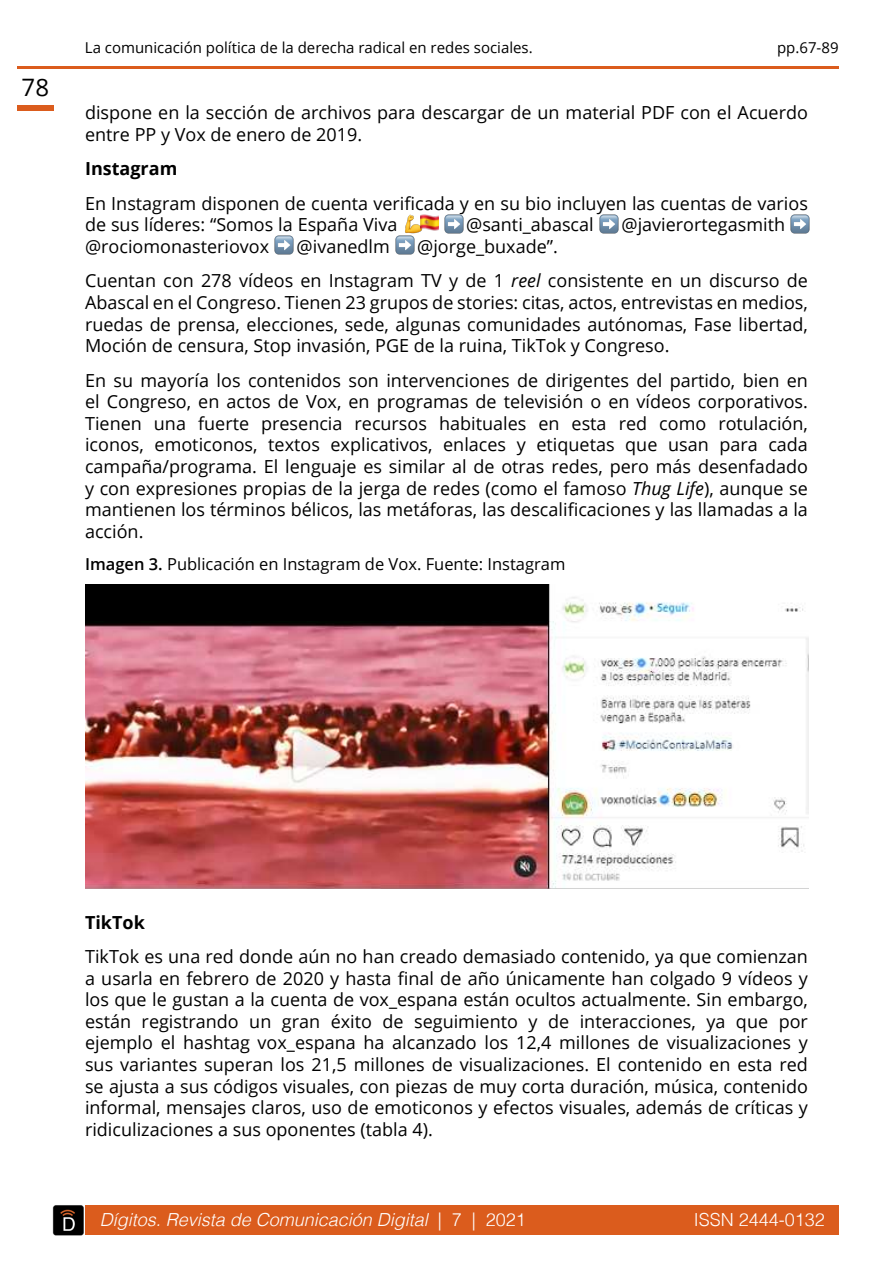
<style>
.page{position:relative;width:893px;height:1263px;background:#fff}
.page>*{position:absolute;margin:0;border:0;box-sizing:border-box;transform-origin:0 0}
.t1{font:24px "Open Sans";color:#000}
.t2{font:18px/21.6px "Open Sans";color:#000}
.t3{font:italic 300 18px "Helvetica";color:#fff}
.t4{font:700 18px "Open Sans";color:#000}
.t5{font:300 18px "Helvetica";color:#fff}
.t6{font:16.5px "Open Sans";color:#000}
.t7{font:15px "Open Sans";color:#000}
.s1{font-style:italic}
.s2{font-weight:600}
.s3{font-style:normal}
</style>
<div class="page">
<div style="left:86px;top:1205px;width:753px;height:30px;background:#db5c1d"></div>
<img style="left:52px;top:1205px;width:34px;height:31px">
<div style="left:17px;top:106px;width:37px;height:5px;background:#db5c1d"></div>
<hr style="left:17px;top:66px;width:822px;height:2px;background:#db5c1d">
<img style="left:405px;top:214px;width:16px;height:20px">
<img style="left:420px;top:214px;width:18px;height:17px">
<img style="left:444px;top:214px;width:20px;height:20px">
<img style="left:599px;top:214px;width:20px;height:20px">
<img style="left:790px;top:214px;width:20px;height:20px">
<img style="left:274px;top:235px;width:20px;height:20px">
<img style="left:395px;top:235px;width:20px;height:20px">
<img style="left:85px;top:585px;width:724px;height:304px">
<h1 class="t1" style="left:22px;top:78px;width:29px">78</h1>
<p class="t7" style="left:85px;top:41px;width:449px">La comunicación política de la derecha radical en redes sociales.</p>
<p class="t7" style="left:777px;top:41px;width:63px">pp.67-89</p>
<p class="t2" style="left:85px;top:104px;width:724px">dispone en la sección de archivos para descargar de un material PDF con el Acuerdo entre PP y Vox de enero de 2019.</p>
<p class="t4" style="left:85px;top:162px;width:94px">Instagram</p>
<p class="t2" style="left:85px;top:192px;width:724px">En Instagram disponen de cuenta verificada y en su bio incluyen las cuentas de varios de sus líderes: “Somos la España Viva</p>
<p class="t2" style="left:466px;top:216px;width:129px">@santi_abascal</p>
<p class="t2" style="left:621px;top:216px;width:165px">@javierortegasmith</p>
<p class="t2" style="left:85px;top:231px;width:724px;line-height:34.3px;text-indent:332px">@jorge_buxade”.<br>Cuentan con 278 vídeos en Instagram TV y de 1 <span class="s1">reel</span> consistente en un discurso de</p>
<p class="t2" style="left:85px;top:293px;width:724px;text-align:justify">Abascal en el Congreso. Tienen 23 grupos de stories: citas, actos, entrevistas en medios, ruedas de prensa, elecciones, sede, algunas comunidades autónomas, Fase libertad, Moción de censura, Stop invasión, PGE de la ruina, TikTok y Congreso.</p>
<p class="t2" style="left:85px;top:371px;width:724px;text-align:justify">En su mayoría los contenidos son intervenciones de dirigentes del partido, bien en el Congreso, en actos de Vox, en programas de televisión o en vídeos corporativos.<br>Tienen una fuerte presencia recursos habituales en esta red como rotulación, iconos, emoticonos, textos explicativos, enlaces y etiquetas que usan para cada campaña/programa. El lenguaje es similar al de otras redes, pero más desenfadado y con expresiones propias de la jerga de redes (como el famoso <span class="s1">Thug Life</span>), aunque se mantienen los términos bélicos, las metáforas, las descalificaciones y las llamadas a la acción.</p>
<p class="t6" style="left:85px;top:558px;width:482px"><span class="s2">Imagen 3.</span> Publicación en Instagram de Vox. Fuente: Instagram</p>
<p class="t2" style="left:85px;top:237px;width:186px">@rociomonasteriovox</p>
<p class="t2" style="left:297px;top:237px;width:95px">@ivanedlm</p>
<p class="t4" style="left:85px;top:915px;width:61px">TikTok</p>
<p class="t2" style="left:85px;top:945px;width:724px;text-align:justify">TikTok es una red donde aún no han creado demasiado contenido, ya que comienzan a usarla en febrero de 2020 y hasta final de año únicamente han colgado 9 vídeos y los que le gustan a la cuenta de vox_espana están ocultos actualmente. Sin embargo, están registrando un gran éxito de seguimiento y de interacciones, ya que por ejemplo el hashtag vox_espana ha alcanzado los 12,4 millones de visualizaciones y sus variantes superan los 21,5 millones de visualizaciones. El contenido en esta red se ajusta a sus códigos visuales, con piezas de muy corta duración, música, contenido informal, mensajes claros, uso de emoticonos y efectos visuales, además de críticas y ridiculizaciones a sus oponentes (tabla 4).</p>
<p class="t3" style="left:100px;top:1212px;width:428px">Dígitos. Revista de Comunicación Digital <span class="s3">| 7 | 2021</span></p>
<p class="t5" style="left:694px;top:1212px;width:133px">ISSN 2444-0132</p>
</div>
